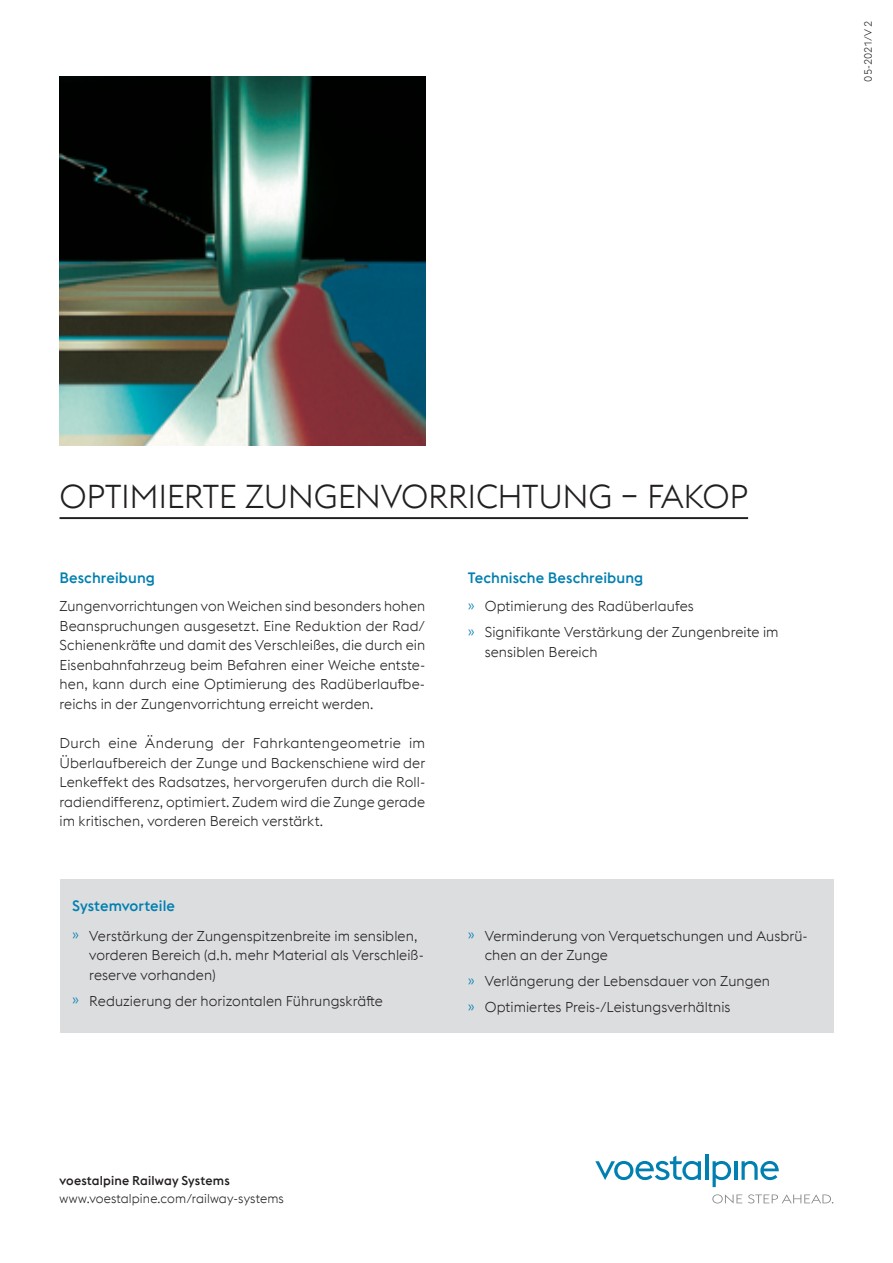
<style>
.page{position:relative;width:893px;height:1263px;background:#fff}
.page>*{position:absolute;margin:0;border:0;box-sizing:border-box;transform-origin:0 0}
.HL-1-schwarz{font:300 33px "voestalpine";letter-spacing:-.01em;color:#231f20}
.Sub-HL-2-boe{font:500 15px "voestalpine";letter-spacing:.005em;color:#007fb1}
.Sub-HL-2-boe-Spalten{font:500 15px "voestalpine";letter-spacing:.005em;color:#007fb1}
.Copy{font:300 14.25px/19.5px "voestalpine";letter-spacing:.005em;color:#231f20}
.t1{font:300 12.75px "voestalpine";letter-spacing:.01em;color:#231f20}
.t2{font:500 12.75px "voestalpine";letter-spacing:.01em;color:#231f20}
.t3{font:300 10.5px "voestalpine";color:#231f20}
.s1{color:#007fb1}
</style>
<div class="page">
<svg style="left:595px;top:1156px;width:106px;height:24px"></svg>
<hr style="left:705px;top:1154px;width:3px;height:26px;background:#007fb1">
<svg style="left:713px;top:1161px;width:18px;height:26px"></svg>
<hr style="left:734px;top:1161px;width:3px;height:19px;background:#007fb1">
<svg style="left:741px;top:1161px;width:38px;height:19px"></svg>
<svg style="left:712px;top:1194px;width:30px;height:9px"></svg>
<svg style="left:748px;top:1194px;width:85px;height:9px"></svg>
<hr style="left:60px;top:517px;width:688px;height:2px;background:#231f20">
<img style="left:60px;top:77px;width:365px;height:369px">
<div style="left:60px;top:879px;width:773px;height:154px;background:#dcdddf"></div>
<p class="t3" style="left:862px;top:82px;width:62px;rotate:-90deg">05-2021/V2</p>
<p class="HL-1-schwarz" style="left:60px;top:477px;width:690px">OPTIMIERTE ZUNGENVORRICHTUNG – FAKOP</p>
<p class="Sub-HL-2-boe" style="left:60px;top:569px;width:97px">Beschreibung</p>
<p class="Copy" style="left:60px;top:597px;width:367px;text-align:justify">Zungenvorrichtungen von Weichen sind besonders hohen Beanspruchungen ausgesetzt. Eine Reduktion der Rad/ Schienenkräfte und damit des Verschleißes, die durch ein Eisenbahnfahrzeug beim Befahren einer Weiche entste&shy;hen, kann durch eine Optimierung des Radüberlaufbe&shy;reichs in der Zungenvorrichtung erreicht werden.</p>
<p class="Copy" style="left:60px;top:733px;width:367px;text-align:justify">Durch eine Änderung der Fahrkantengeometrie im Überlaufbereich der Zunge und Backenschiene wird der Lenkeffekt des Radsatzes, hervorgerufen durch die Roll&shy;radiendifferenz, optimiert. Zudem wird die Zunge gerade im kritischen, vorderen Bereich verstärkt.</p>
<p class="Sub-HL-2-boe-Spalten" style="left:72px;top:897px;width:104px">Systemvorteile</p>
<p class="Copy" style="left:89px;top:926px;width:336px;text-indent:-17px"><span class="s1">»</span> Verstärkung der Zungenspitzenbreite im sensiblen, vorderen Bereich (d.h. mehr Material als Verschleiß&shy;reserve vorhanden)</p>
<p class="Copy" style="left:72px;top:991px;width:312px"><span class="s1">»</span> Reduzierung der horizontalen Führungskräfte</p>
<p class="Sub-HL-2-boe" style="left:468px;top:569px;width:177px">Technische Beschreibung</p>
<p class="Copy" style="left:468px;top:597px;width:227px"><span class="s1">»</span> Optimierung des Radüberlaufes</p>
<p class="Copy" style="left:485px;top:623px;width:295px;text-indent:-17px"><span class="s1">»</span> Signifikante Verstärkung der Zungenbreite im sensiblen Bereich</p>
<p class="Copy" style="left:485px;top:926px;width:325px;text-indent:-17px"><span class="s1">»</span> Verminderung von Verquetschungen und Ausbrü&shy;chen an der Zunge</p>
<p class="Copy" style="left:468px;top:971px;width:304px"><span class="s1">»</span> Verlängerung der Lebensdauer von Zungen</p>
<p class="Copy" style="left:468px;top:997px;width:264px"><span class="s1">»</span> Optimiertes Preis-/Leistungsverhältnis</p>
<p class="t2" style="left:60px;top:1173px;width:172px">voestalpine Railway Systems</p>
<p class="t1" style="left:60px;top:1191px;width:226px">www.voestalpine.com/railway-systems</p>
</div>
